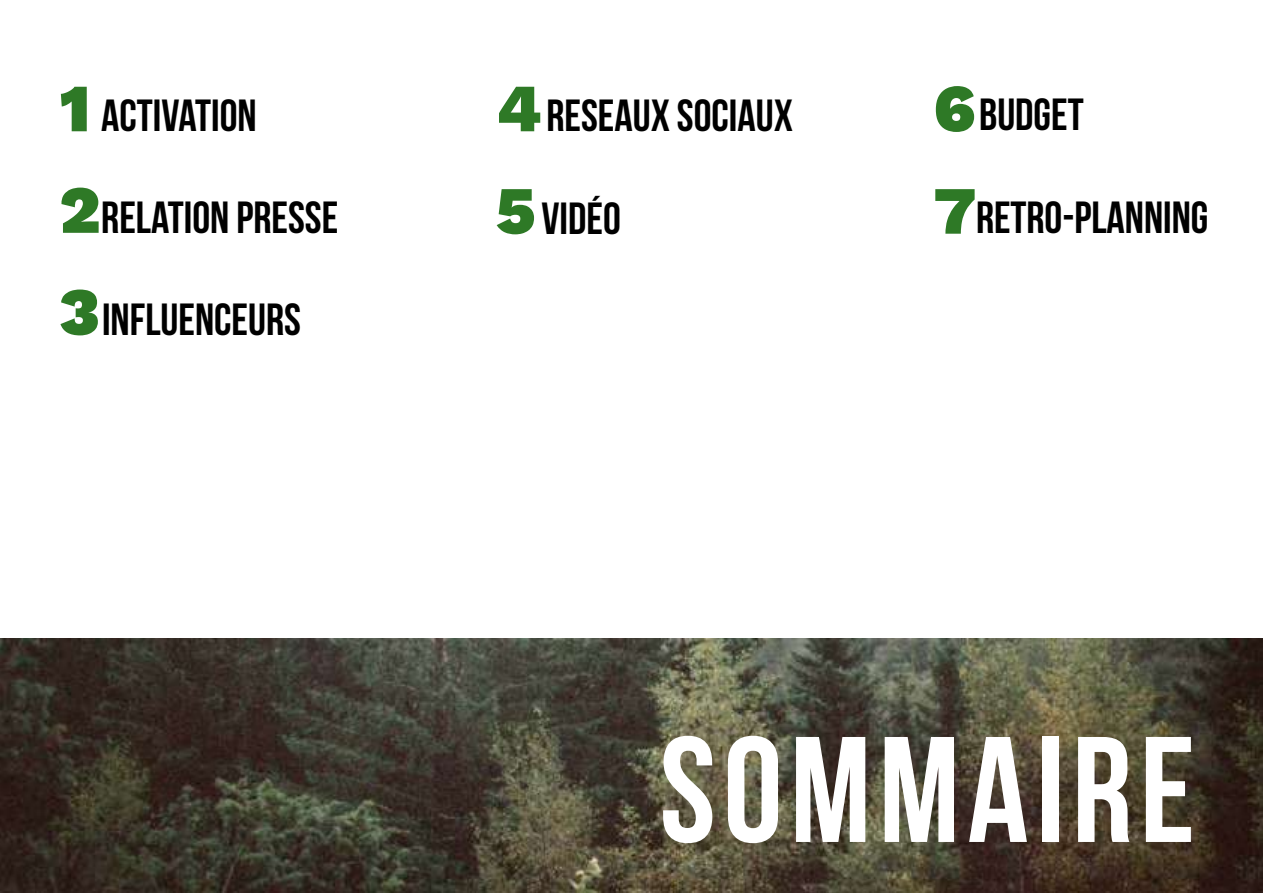
<style>
.page{position:relative;width:1263px;height:893px;background:#fff}
.page>*{position:absolute;margin:0;border:0;box-sizing:border-box;transform-origin:0 0}
.t1{font:700 150px "Bebas Neue";letter-spacing:.05em;color:#fff}
.t2{font:67.5px/102.4px "Work Sans";color:#2e7926}
.t3{font:700 45px "Bebas Neue";color:#000}
</style>
<div class="page">
<img style="left:0;top:639px;width:1263px;height:254px">
<h2 class="t2" style="left:933px;top:54px;width:45px">6<br>7</h2>
<h2 class="t2" style="left:60px;top:54px;width:32px">1</h2>
<h2 class="t2" style="left:496px;top:54px;width:47px">4</h2>
<p class="t3" style="left:101px;top:91px;width:157px">ACTIVATION</p>
<p class="t3" style="left:979px;top:90px;width:106px">BUDGET</p>
<p class="t3" style="left:546px;top:91px;width:248px">RESEAUX SOCIAUX</p>
<h2 class="t2" style="left:60px;top:156px;width:42px">2</h2>
<h2 class="t2" style="left:496px;top:157px;width:41px">5</h2>
<p class="t3" style="left:101px;top:193px;width:238px">RELATION PRESSE</p>
<p class="t3" style="left:541px;top:193px;width:81px">VIDÉO</p>
<p class="t3" style="left:976px;top:193px;width:234px">RETRO-PLANNING</p>
<h2 class="t2" style="left:59px;top:258px;width:42px">3</h2>
<p class="t3" style="left:102px;top:295px;width:200px">INFLUENCEURS</p>
<h1 class="t1" style="left:660px;top:708px;width:537px">SOMMAIRE</h1>
</div>
